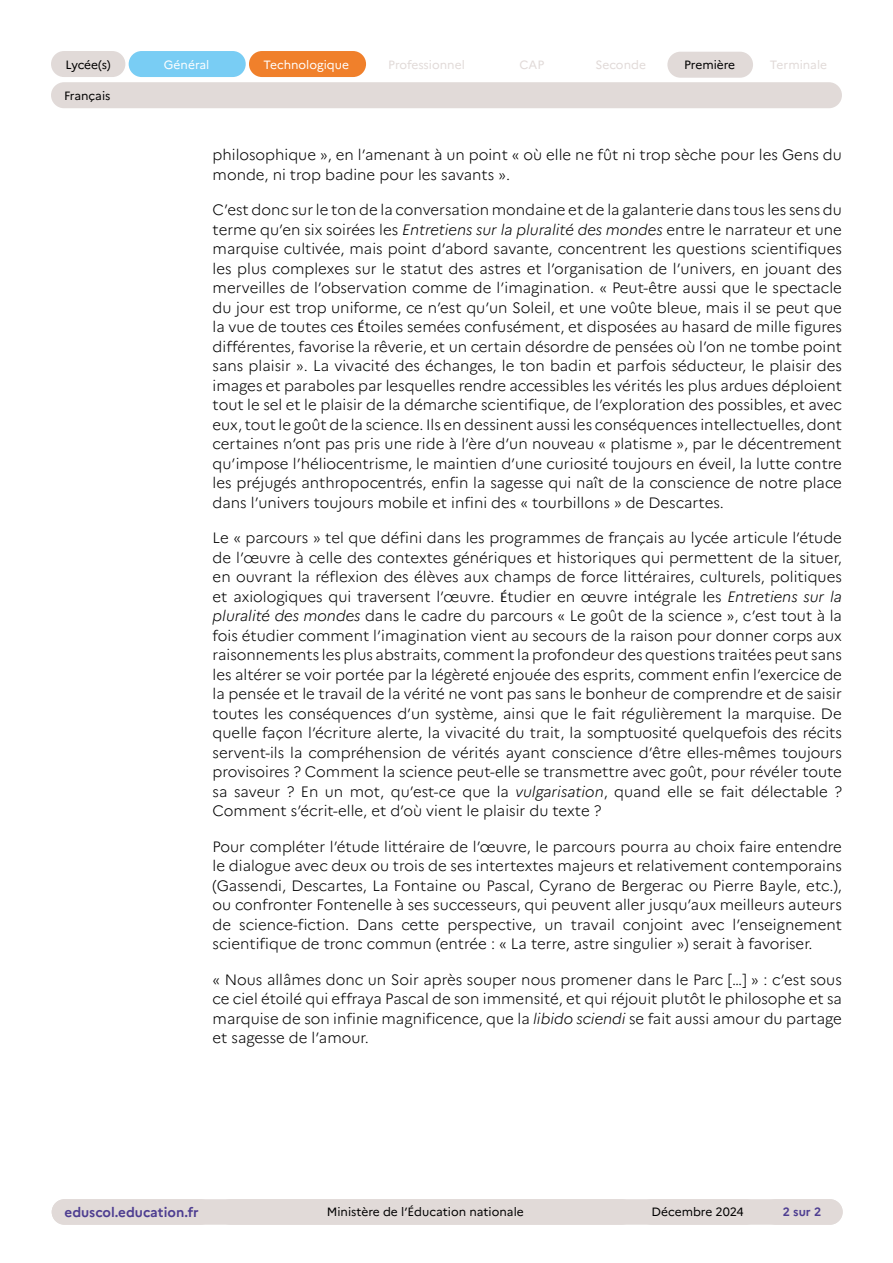
<style>
.page{position:relative;width:893px;height:1263px;background:#fff}
.page>*{position:absolute;margin:0;border:0;box-sizing:border-box;transform-origin:0 0}
.Texte_courant{font:300 15px/19.5px "Marianne";color:#000;text-align:justify}
.t1{font:700 13.5px "Marianne";color:#4e3e91}
.t2{font:12px "Marianne";color:#000}
.t3{font:12px "Marianne";color:#e1dad8}
.t4{font:12px "Marianne";color:#fff}
.t5{font:700 12px "Marianne";color:#4e3e91}
.s1{font-style:italic}
.s2{font-family:"Calibri";font-weight:400}
</style>
<div class="page">
<div style="left:52px;top:1199px;width:791px;height:26px;background:#e1dad8;border-radius:13px"></div>
<div style="left:51px;top:51px;width:74px;height:26px;background:#e1dad8;border-radius:13px"></div>
<div style="left:129px;top:51px;width:117px;height:26px;background:#79cdf4;border-radius:13px"></div>
<div style="left:249px;top:51px;width:117px;height:26px;background:#f0802b;border-radius:13px"></div>
<div style="left:667px;top:52px;width:86px;height:26px;background:#e1dad8;border-radius:13px"></div>
<div style="left:51px;top:82px;width:791px;height:26px;background:#e1dad8;border-radius:13px"></div>
<p class="t2" style="left:65px;top:57px;width:47px">Lycée(s)</p>
<p class="t4" style="left:164px;top:57px;width:47px">Général</p>
<p class="t4" style="left:263px;top:57px;width:87px">Technologique</p>
<p class="t3" style="left:388px;top:57px;width:78px">Professionnel</p>
<p class="t3" style="left:520px;top:58px;width:26px">CAP</p>
<p class="t3" style="left:596px;top:58px;width:52px">Seconde</p>
<p class="t2" style="left:684px;top:58px;width:53px">Première</p>
<p class="t3" style="left:770px;top:58px;width:59px">Terminale</p>
<p class="t2" style="left:64px;top:88px;width:48px">Français</p>
<p class="Texte_courant" style="left:213px;top:145px;width:631px">philosophique », en l’amenant à un point « où elle ne fût ni trop sèche pour les Gens du monde, ni trop badine pour les savants ».</p>
<p class="Texte_courant" style="left:213px;top:200px;width:631px">C’est donc sur le ton de la conversation mondaine et de la galanterie dans tous les sens du terme qu’en six soirées les <span class="s1">Entretiens sur la pluralité des mondes</span> entre le narrateur et une marquise cultivée, mais point d’abord savante, concentrent les questions scientifiques les plus complexes sur le statut des astres et l’organisation de l’univers, en jouant des merveilles de l’observation comme de l’imagination. « Peut-être aussi que le spectacle du jour est trop uniforme, ce n’est qu’un Soleil, et une voûte bleue, mais il se peut que la vue de toutes ces <span class="s2">É</span>toiles semées confusément, et disposées au hasard de mille figures différentes, favorise la rêverie, et un certain désordre de pensées où l’on ne tombe point sans plaisir ». La vivacité des échanges, le ton badin et parfois séducteur, le plaisir des images et paraboles par lesquelles rendre accessibles les vérités les plus ardues déploient tout le sel et le plaisir de la démarche scientifique, de l’exploration des possibles, et avec eux, tout le goût de la science. Ils en dessinent aussi les conséquences intellectuelles, dont certaines n’ont pas pris une ride à l’ère d’un nouveau « platisme », par le décentrement qu’impose l’héliocentrisme, le maintien d’une curiosité toujours en éveil, la lutte contre les préjugés anthropocentrés, enfin la sagesse qui naît de la conscience de notre place dans l’univers toujours mobile et infini des « tourbillons » de Descartes.</p>
<p class="Texte_courant" style="left:213px;top:528px;width:631px">Le « parcours » tel que défini dans les programmes de français au lycée articule l’étude de l’œuvre à celle des contextes génériques et historiques qui permettent de la situer, en ouvrant la réflexion des élèves aux champs de force littéraires, culturels, politiques et axiologiques qui traversent l’œuvre. <span class="s2">É</span>tudier en œuvre intégrale les <span class="s1">Entretiens sur la pluralité des mondes</span> dans le cadre du parcours « Le goût de la science », c’est tout à la fois étudier comment l’imagination vient au secours de la raison pour donner corps aux raisonnements les plus abstraits, comment la profondeur des questions traitées peut sans les altérer se voir portée par la légèreté enjouée des esprits, comment enfin l’exercice de la pensée et le travail de la vérité ne vont pas sans le bonheur de comprendre et de saisir toutes les conséquences d’un système, ainsi que le fait régulièrement la marquise. De quelle façon l’écriture alerte, la vivacité du trait, la somptuosité quelquefois des récits servent-ils la compréhension de vérités ayant conscience d’être elles-mêmes toujours provisoires ? Comment la science peut-elle se transmettre avec goût, pour révéler toute sa saveur ? En un mot, qu’est-ce que la <span class="s1">vulgarisation</span>, quand elle se fait délectable ?<br>Comment s’écrit-elle, et d’où vient le plaisir du texte ?</p>
<p class="Texte_courant" style="left:213px;top:836px;width:631px">Pour compléter l’étude littéraire de l’œuvre, le parcours pourra au choix faire entendre le dialogue avec deux ou trois de ses intertextes majeurs et relativement contemporains (Gassendi, Descartes, La Fontaine ou Pascal, Cyrano de Bergerac ou Pierre Bayle, etc.), ou confronter Fontenelle à ses successeurs, qui peuvent aller jusqu’aux meilleurs auteurs de science-fiction. Dans cette perspective, un travail conjoint avec l’enseignement scientifique de tronc commun (entrée : « La terre, astre singulier ») serait à favoriser.</p>
<p class="Texte_courant" style="left:213px;top:969px;width:631px">« Nous allâmes donc un Soir après souper nous promener dans le Parc […] » : c’est sous ce ciel étoilé qui effraya Pascal de son immensité, et qui réjouit plutôt le philosophe et sa marquise de son infinie magnificence, que la <span class="s1">libido sciendi</span> se fait aussi amour du partage et sagesse de l’amour.</p>
<p class="t1" style="left:65px;top:1204px;width:136px">eduscol.education.fr</p>
<p class="t2" style="left:327px;top:1205px;width:199px">Ministère de l’Éducation nationale</p>
<p class="t2" style="left:652px;top:1205px;width:94px">Décembre 2024</p>
<p class="t5" style="left:783px;top:1205px;width:40px">2 sur 2</p>
</div>
